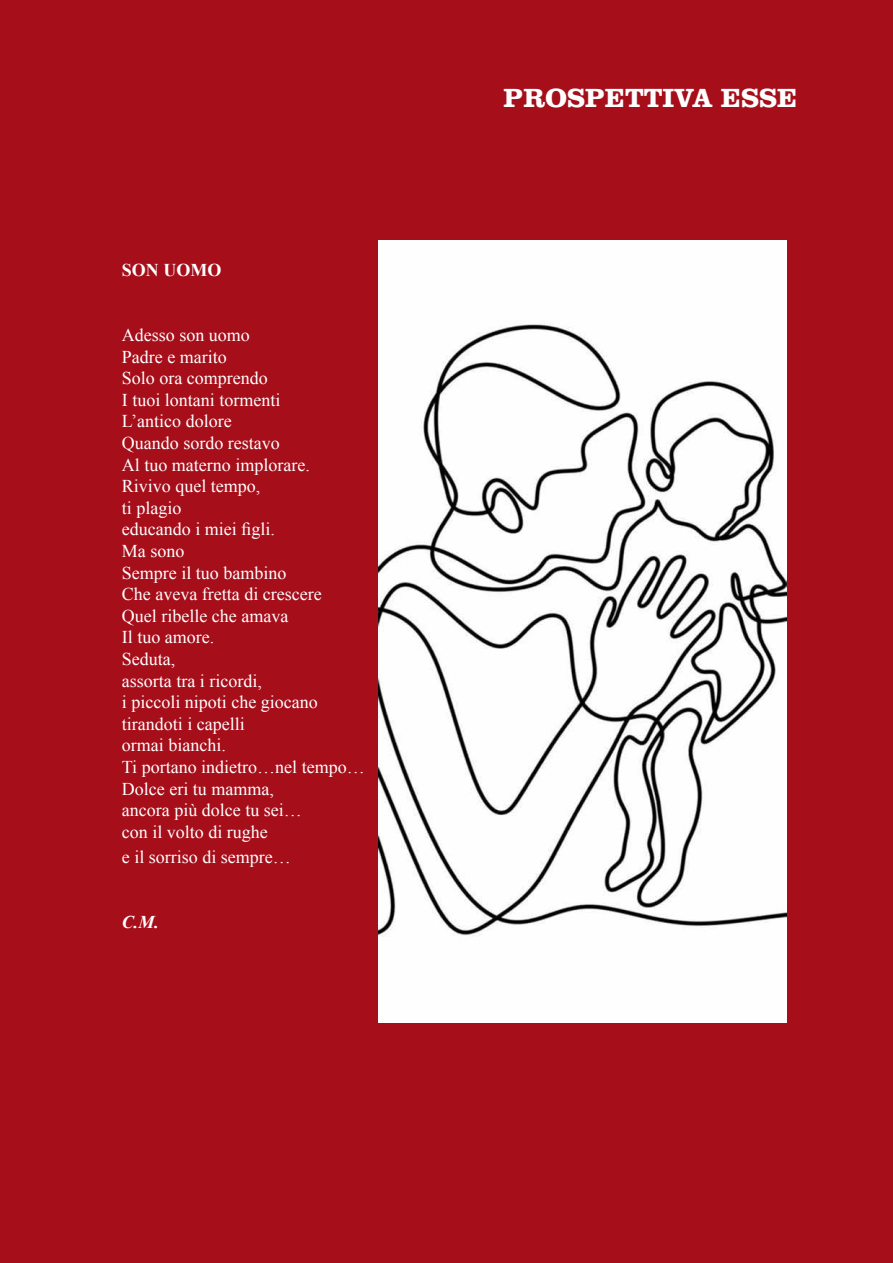
<style>
.page{position:relative;width:893px;height:1263px;background:#a60e1a}
.page>*{position:absolute;margin:0;border:0;box-sizing:border-box;transform-origin:0 0}
.t1{font:700 27px "Clarendon BT";color:#fff}
.t2{font:18px/21.6px "Times New Roman";color:#fff}
.t3{font:700 18px "Times New Roman";color:#fff}
.t4{font:italic 700 18px "Times New Roman";color:#fff}
</style>
<div class="page">
<img style="left:379px;top:240px;width:408px;height:783px">
<p class="t3" style="left:122px;top:258px;width:101px">SON UOMO</p>
<p class="t2" style="left:122px;top:324px;width:244px">Adesso son uomo<br>Padre e marito<br>Solo ora comprendo<br>I tuoi lontani tormenti<br>L’antico dolore<br>Quando sordo restavo<br>Al tuo materno implorare.<br>Rivivo quel tempo,<br>ti plagio<br>educando i miei figli.<br>Ma sono<br>Sempre il tuo bambino<br>Che aveva fretta di crescere<br>Quel ribelle che amava<br>Il tuo amore.<br>Seduta,<br>assorta tra i ricordi,<br>i piccoli nipoti che giocano tirandoti i capelli<br>ormai bianchi.<br>Ti portano indietro…nel tempo…<br>Dolce eri tu mamma,<br>ancora più dolce tu sei…<br>con il volto di rughe</p>
<p class="t2" style="left:122px;top:846px;width:170px">e il sorriso di sempre…</p>
<p class="t4" style="left:122px;top:909px;width:39px">C.M.</p>
<h1 class="t1" style="left:504px;top:81px;width:295px">PROSPETTIVA ESSE</h1>
</div>
